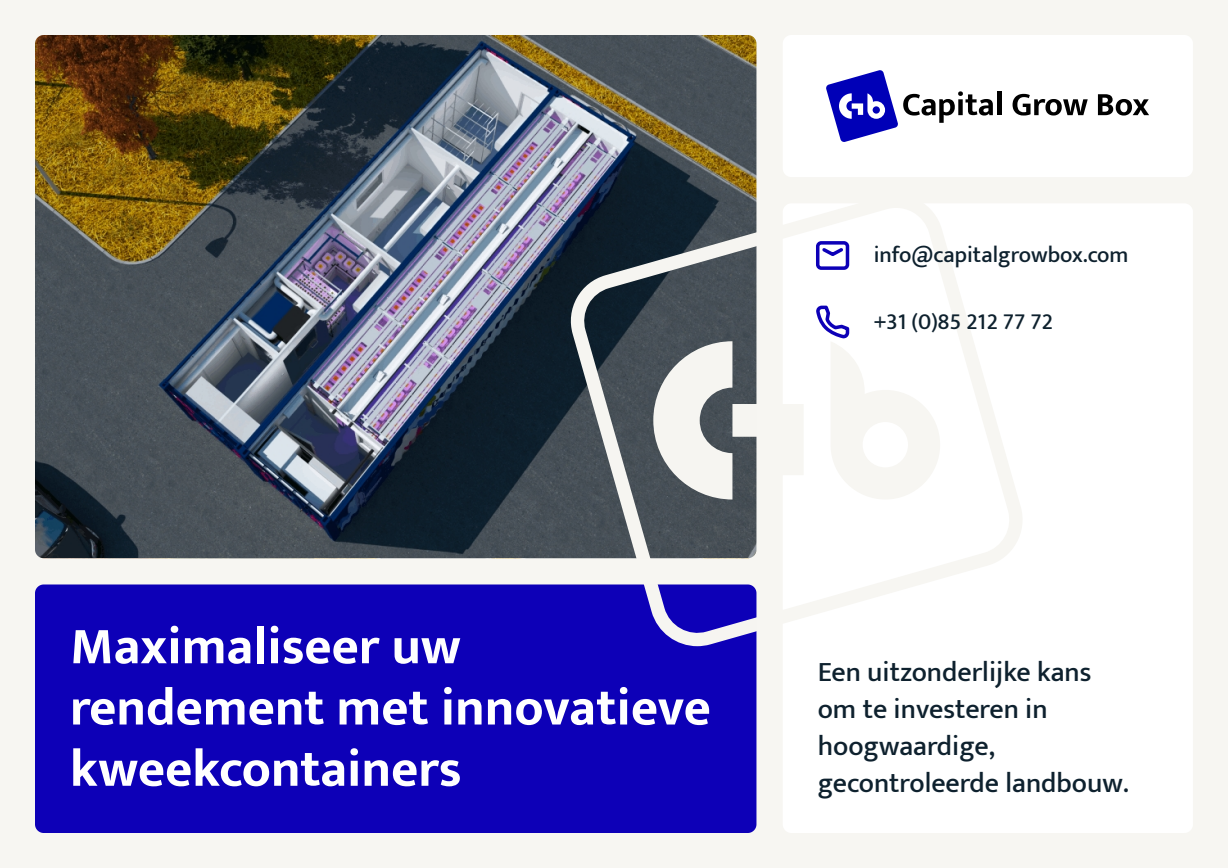
<style>
.page{position:relative;width:1228px;height:868px;background:#f7f6f2}
.page>*{position:absolute;margin:0;border:0;box-sizing:border-box;transform-origin:0 0}
.t1{font:700 52.5px/61.3px "Mukta";color:#fff}
.t2{font:500 28px/36.8px "Mukta";color:#0e212e}
.t3{font:500 22.75px "Mukta";color:#0e212e}
</style>
<div class="page">
<div style="left:783px;top:35px;width:410px;height:142px;background:#fff"></div>
<div style="left:783px;top:204px;width:410px;height:629px;background:#fff"></div>
<div style="left:35px;top:584px;width:721px;height:249px;background:#0d00b7"></div>
<hr style="left:997px;top:91px;width:4px;height:24px;background:#000">
<svg style="left:1012px;top:94px;width:76px;height:22px"></svg>
<svg style="left:1098px;top:94px;width:51px;height:22px"></svg>
<svg style="left:826px;top:70px;width:167px;height:72px"></svg>
<img style="left:35px;top:35px;width:721px;height:523px">
<svg style="left:571px;top:195px;width:451px;height:451px"></svg>
<svg style="left:653px;top:341px;width:151px;height:159px"></svg>
<svg style="left:816px;top:304px;width:124px;height:196px"></svg>
<svg style="left:821px;top:246px;width:23px;height:12px"></svg>
<div style="left:816px;top:241px;width:33px;height:29px;border:4px solid #0d00b7;border-radius:4px"></div>
<p class="t3" style="left:874px;top:241px;width:256px">info@capitalgrowbox.com</p>
<p class="t3" style="left:874px;top:307px;width:181px">+31 (0)85 212 77 72</p>
<h1 class="t1" style="left:70px;top:614px;width:642px">Maximaliseer uw rendement met innovatieve kweekcontainers</h1>
<p class="t2" style="left:818px;top:653px;width:313px">Een uitzonderlijke kans om te investeren in hoogwaardige, gecontroleerde landbouw.</p>
</div>
